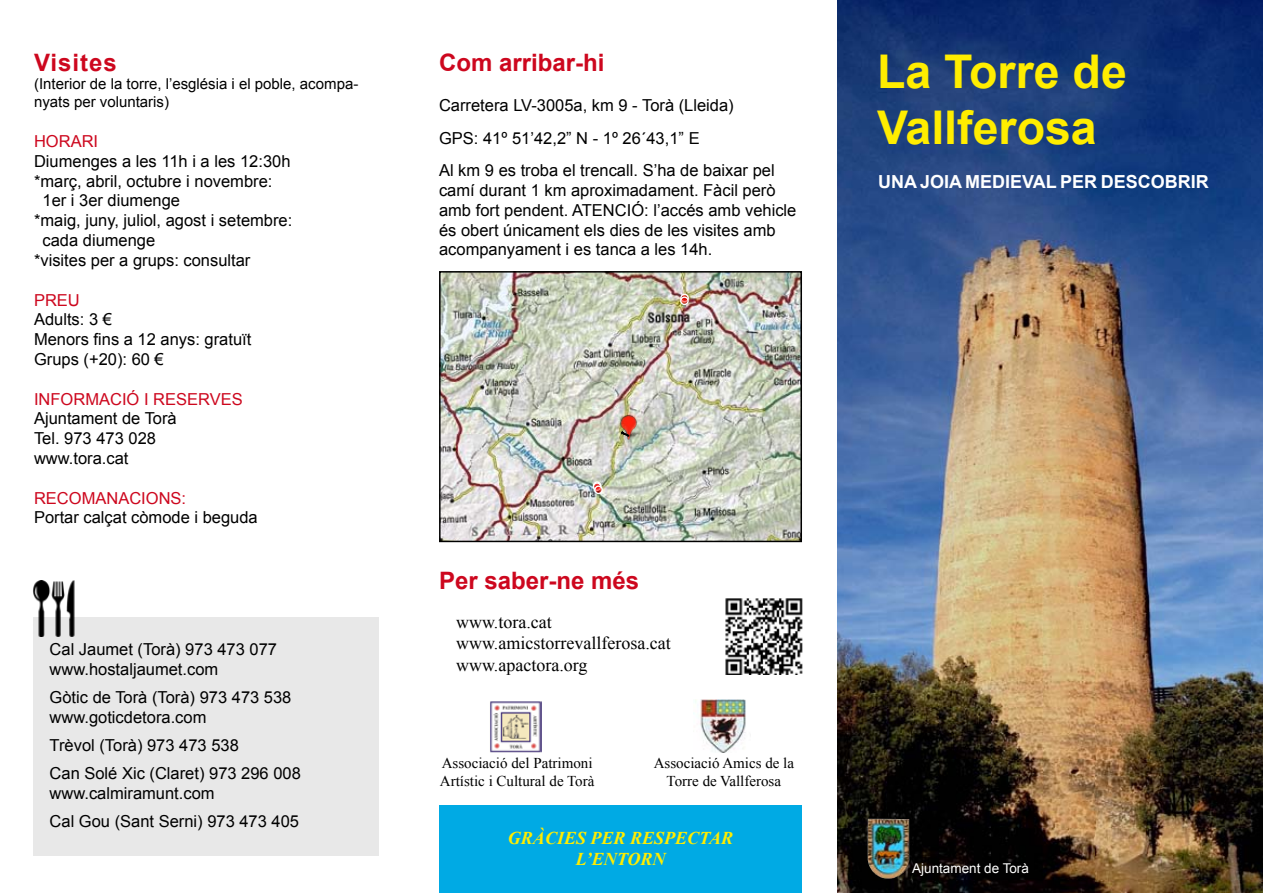
<style>
.page{position:relative;width:1263px;height:893px;background:#fff}
.page>*{position:absolute;margin:0;border:0;box-sizing:border-box;transform-origin:0 0}
.t1{font:700 46.5px/55.8px "Arial";color:#ffed00}
.t2{font:700 24px "Arial";letter-spacing:.02em;color:#cd071e}
.t3{font:18px/21.6px "Times New Roman";color:#000}
.t4{font:700 18px "Arial";color:#fff}
.t5{font:italic 700 18px/21.6px "Times New Roman";color:#ffed00;text-align:center}
.t6{font:16.5px/19.8px "Arial";color:#000}
.t7{font:16.5px "Arial";color:#cd071e}
.t8{font:15px/18px "Times New Roman";color:#000}
.t9{font:15px/18px "Arial";color:#000}
.t10{font:13.5px "Arial";color:#fff}
</style>
<div class="page">
<img style="left:838px;top:0;width:425px;height:893px">
<img style="left:868px;top:819px;width:41px;height:60px">
<img style="left:442px;top:274px;width:357px;height:265px">
<img style="left:621px;top:415px;width:16px;height:44px">
<div style="left:593px;top:481px;width:8px;height:9px;border:1px solid #fff;border-radius:50%"></div>
<div style="left:593px;top:483px;width:8px;height:7px;background:#f00;border-radius:50%;opacity:.5"></div>
<div style="left:593px;top:482px;width:8px;height:9px;border:1px solid #fff;border-radius:50%"></div>
<div style="left:681px;top:294px;width:7px;height:8px;background:#f00;border-radius:50%;opacity:.5"></div>
<div style="left:680px;top:294px;width:9px;height:8px;border:1px solid #fff;border-radius:50%"></div>
<div style="left:595px;top:486px;width:7px;height:7px;background:#f00;border-radius:50%;opacity:.5"></div>
<div style="left:594px;top:486px;width:9px;height:8px;border:1px solid #fff;border-radius:50%"></div>
<div style="left:681px;top:297px;width:7px;height:7px;background:#f00;border-radius:50%;opacity:.5"></div>
<div style="left:680px;top:297px;width:9px;height:8px;border:1px solid #fff;border-radius:50%"></div>
<svg style="left:619px;top:430px;width:11px;height:9px"></svg>
<div style="left:439px;top:271px;width:363px;height:271px;border:2px solid #000"></div>
<img style="left:725px;top:598px;width:77px;height:77px">
<img style="left:490px;top:701px;width:52px;height:52px">
<img style="left:695px;top:699px;width:51px;height:54px">
<div style="left:439px;top:806px;width:363px;height:87px;background:#00aae4"></div>
<div style="left:33px;top:617px;width:345px;height:239px;background:#e8e8e8"></div>
<img style="left:33px;top:580px;width:42px;height:57px">
<h2 class="t2" style="left:34px;top:47px;width:84px">Visites</h2>
<p class="t9" style="left:34px;top:75px;width:326px">(Interior de la torre, l’església i el poble, acompa&shy;nyats per voluntaris)</p>
<p class="t7" style="left:34px;top:130px;width:66px">HORARI</p>
<p class="t6" style="left:34px;top:151px;width:258px">Diumenges a les 11h i a les 12:30h</p>
<p class="t6" style="left:34px;top:171px;width:240px">*març, abril, octubre i novembre:</p>
<p class="t6" style="left:43px;top:191px;width:139px">1er i 3er diumenge</p>
<p class="t6" style="left:34px;top:211px;width:260px">*maig, juny, juliol, agost i setembre:</p>
<p class="t6" style="left:43px;top:231px;width:114px">cada diumenge</p>
<p class="t6" style="left:34px;top:250px;width:218px">*visites per a grups: consultar</p>
<p class="t7" style="left:34px;top:289px;width:47px">PREU</p>
<p class="t6" style="left:34px;top:310px;width:219px">Adults: 3 €<br>Menors fins a 12 anys: gratuït<br>Grups (+20): 60 €</p>
<p class="t7" style="left:34px;top:388px;width:17px">Infor</p>
<p class="t7" style="left:85px;top:388px;width:25px">mació</p>
<p class="t7" style="left:144px;top:388px;width:22px">i reserves</p>
<p class="t6" style="left:34px;top:409px;width:144px">Ajuntament de Torà<br>Tel. 973 473 028 www.tora.cat</p>
<p class="t7" style="left:34px;top:487px;width:25px">Reco</p>
<p class="t7" style="left:82px;top:487px;width:26px">manacions</p>
<p class="t7" style="left:182px;top:487px;width:6px">:</p>
<p class="t6" style="left:34px;top:508px;width:225px">Portar calçat còmode i beguda</p>
<p class="t6" style="left:50px;top:639px;width:229px">Cal Jaumet (Torà) 973 473 077 www.hostaljaumet.com</p>
<p class="t6" style="left:50px;top:687px;width:243px">Gòtic de Torà (Torà) 973 473 538 www.goticdetora.com</p>
<p class="t6" style="left:50px;top:731px;width:253px;line-height:28.3px">Trèvol (Torà) 973 473 538<br>Can Solé Xic (Claret) 973 296 008</p>
<p class="t6" style="left:50px;top:779px;width:251px;line-height:28.3px">www.calmiramunt.com<br>Cal Gou (Sant Serni) 973 473 405</p>
<h2 class="t2" style="left:439px;top:47px;width:167px">Com arribar-hi</h2>
<p class="t6" style="left:439px;top:89px;width:337px;line-height:32.5px">Carretera LV-3005a, km 9 - Torà (Lleida)<br>GPS: 41º 51’42,2” N - 1º 26´43,1” E<br>Al km 9 es troba el trencall. S’ha de baixar pel</p>
<p class="t6" style="left:439px;top:180px;width:359px">camí durant 1 km aproximadament. Fàcil però amb fort pendent. ATENCIÓ: l’accés amb vehicle és obert únicament els dies de les visites amb acompanyament i es tanca a les 14h.</p>
<h2 class="t2" style="left:439px;top:565px;width:202px">Per saber-ne més</h2>
<p class="t3" style="left:456px;top:611px;width:216px">www.tora.cat www.amicstorrevallferosa.cat www.apactora.org</p>
<p class="t8" style="left:440px;top:753px;width:156px">Associació del Patrimoni<br>Artístic i Cultural de Torà</p>
<p class="t8" style="left:654px;top:753px;width:142px;text-align:center">Associació Amics de la<br>Torre de Vallferosa</p>
<p class="t5" style="left:508px;top:826px;width:227px">GRÀCIES PER RESPECTAR<br>L’ENTORN</p>
<h1 class="t1" style="left:877px;top:45px;width:251px">La Torre de<br>Vallferosa</h1>
<p class="t4" style="left:878px;top:169px;width:332px">Una joia medieval per descobrir</p>
<p class="t10" style="left:912px;top:859px;width:118px">Ajuntament de Torà</p>
</div>
